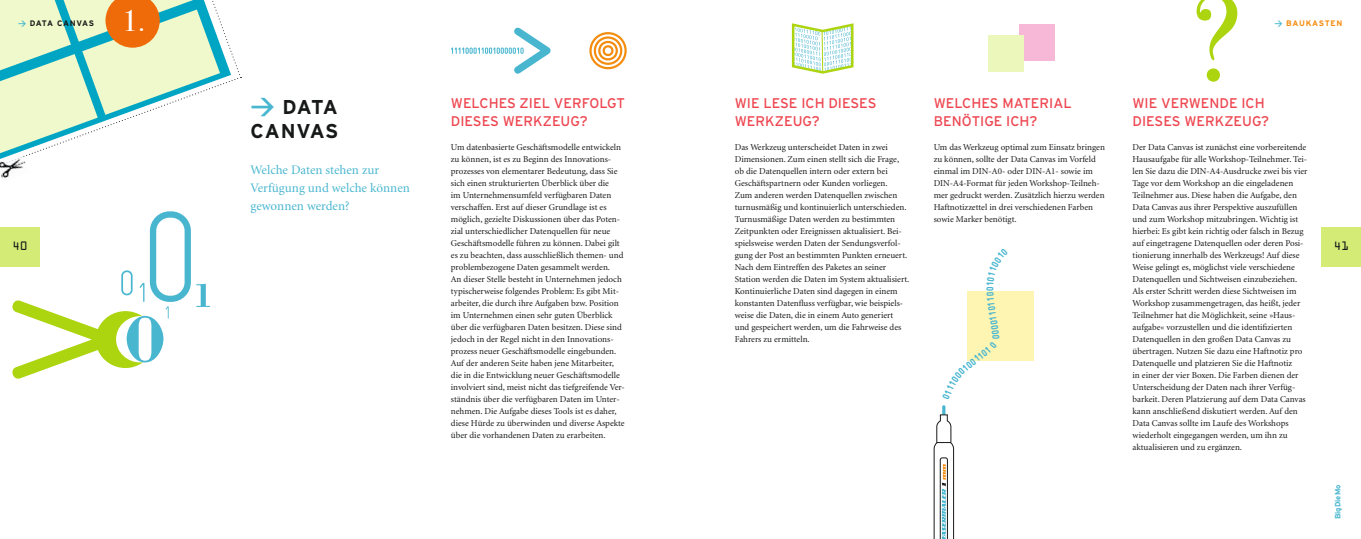
<style>
.page{position:relative;width:1361px;height:539px;background:#fff}
.page>*{position:absolute;margin:0;border:0;box-sizing:border-box;transform-origin:0 0}
.t1{font:122.4px "Bodoni Svty Two ITCTT";color:#acd40f}
.t2{font:29.7px "Bodoni Svty Two ITCTT";color:#fff}
.t3{font:700 20px/24px "Interstate";letter-spacing:.02em;color:#171818}
.t4{font:14px/18px "Interstate";color:#ee4751}
.t5{font:13px/18px "Minion";color:#49b6d0}
.t6{font:11px "OCRA Std";color:#171818}
.t7{font:900 condensed 10px "Gravur";color:#49b6d0}
.t8{font:9px/12px "Minion";color:#171818}
.t9{font:700 8px "Interstate";letter-spacing:.07em;color:#171818}
.t10{font:700 8px "Interstate";letter-spacing:.09em;color:#f48c0e}
.t11{font:700 7.7px "Interstate";color:#49b6d0}
.s1{font-family:"DIN Bold";font-weight:400;color:#49b6d0}
.s2{font-family:"DIN Bold";font-weight:400;font-size:24px;color:#49b6d0}
</style>
<div class="page">
<div style="left:967px;top:291px;width:66px;height:69px;background:#fff5b3"></div>
<img style="left:1px;top:170px;width:10px;height:8px">
<div style="left:1321px;top:227px;width:40px;height:39px;background:#d4eb76"></div>
<div style="left:0;top:227px;width:40px;height:39px;background:#d4eb76"></div>
<svg style="left:0;top:0;width:241px;height:170px"></svg>
<div style="left:1019px;top:25px;width:35px;height:36px;background:#f7b7d6"></div>
<div style="left:988px;top:36px;width:36px;height:36px;background:#ebf7bb"></div>
<svg style="left:791px;top:23px;width:63px;height:51px"></svg>
<svg style="left:933px;top:405px;width:21px;height:134px"></svg>
<svg style="left:12px;top:211px;width:198px;height:168px"></svg>
<svg style="left:589px;top:32px;width:38px;height:38px"></svg>
<svg style="left:451px;top:28px;width:99px;height:46px"></svg>
<h1 class="t1" style="left:1191px;top:-61px;width:52px">?</h1>
<p class="t9" style="left:18px;top:19px;width:78px"><span class="s1">&gt;</span> DATA CANVAS</p>
<h2 class="t2" style="left:122px;top:-4px;width:25px">1.</h2>
<p class="t10" style="left:1274px;top:19px;width:70px"><span class="s1">&gt;</span> BAUKASTEN</p>
<h3 class="t3" style="left:251px;top:95px;width:89px"><span class="s2">&gt;</span> DATA<br>CANVAS</h3>
<h3 class="t5" style="left:251px;top:161px;width:161px">Welche Daten stehen zur<br>Verfügung und welche können gewonnen werden?</h3>
<h3 class="t4" style="left:451px;top:94px;width:175px">WELCHES ZIEL VERFOLGT<br>DIESES WERKZEUG?</h3>
<p class="t8" style="left:451px;top:141px;width:175px">Um datenbasierte Geschäftsmodelle entwickeln zu können, ist es zu Beginn des Innovations&shy;prozesses von elementarer Bedeutung, dass Sie sich einen strukturierten Überblick über die<br>im Unternehmensumfeld verfügbaren Daten verschaffen. Erst auf dieser Grundlage ist es möglich, gezielte Diskussionen über das Poten&shy;zial unterschiedlicher Datenquellen für neue Geschäftsmodelle führen zu können. Dabei gilt es zu beachten, dass ausschließlich themen- und problembezogene Daten gesammelt werden.<br>An dieser Stelle besteht in Unternehmen jedoch typischerweise folgendes Problem: Es gibt Mit&shy;arbeiter, die durch ihre Aufgaben bzw. Position im Unternehmen einen sehr guten Überblick über die verfügbaren Daten besitzen. Diese sind jedoch in der Regel nicht in den Innovations&shy;prozess neuer Geschäftsmodelle eingebunden.<br>Auf der anderen Seite haben jene Mitarbeiter, die in die Entwicklung neuer Geschäftsmodelle involviert sind, meist nicht das tiefgreifende Ver&shy;ständnis über die verfügbaren Daten im Unter&shy;nehmen. Die Aufgabe dieses Tools ist es daher, diese Hürde zu überwinden und diverse Aspekte über die vorhandenen Daten zu erarbeiten.</p>
<h3 class="t4" style="left:735px;top:94px;width:143px">WIE LESE ICH DIESES<br>WERKZEUG?</h3>
<p class="t8" style="left:735px;top:141px;width:176px">Das Werkzeug unterscheidet Daten in zwei Dimensionen. Zum einen stellt sich die Frage, ob die Datenquellen intern oder extern bei Geschäftspartnern oder Kunden vorliegen.<br>Zum anderen werden Datenquellen zwischen turnusmäßig und kontinuierlich unterschieden.<br>Turnusmäßige Daten werden zu bestimmten Zeitpunkten oder Ereignissen aktualisiert. Bei&shy;spielsweise werden Daten der Sendungsverfol&shy;gung der Post an bestimmten Punkten erneuert.<br>Nach dem Eintreffen des Paketes an seiner Station werden die Daten im System aktualisiert.<br>Kontinuierliche Daten sind dagegen in einem konstanten Datenfluss verfügbar, wie beispiels&shy;weise die Daten, die in einem Auto generiert und gespeichert werden, um die Fahrweise des Fahrers zu ermitteln.</p>
<h3 class="t4" style="left:933px;top:94px;width:140px">WELCHES MATERIAL<br>BENÖTIGE ICH?</h3>
<p class="t8" style="left:933px;top:141px;width:173px">Um das Werkzeug optimal zum Einsatz bringen zu können, sollte der Data Canvas im Vorfeld einmal im DIN-A0- oder DIN-A1- sowie im DIN-A4-Format für jeden Workshop-Teilneh&shy;mer gedruckt werden. Zusätzlich hierzu werden Haftnotizzettel in drei verschiedenen Farben sowie Marker benötigt.</p>
<h3 class="t4" style="left:1132px;top:94px;width:138px">WIE VERWENDE ICH<br>DIESES WERKZEUG?</h3>
<p class="t8" style="left:1132px;top:141px;width:176px">Der Data Canvas ist zunächst eine vorbereitende Hausaufgabe für alle Workshop-Teilnehmer. Tei&shy;len Sie dazu die DIN-A4-Ausdrucke zwei bis vier Tage vor dem Workshop an die eingeladenen Teilnehmer aus. Diese haben die Aufgabe, den Data Canvas aus ihrer Perspektive auszufüllen und zum Workshop mitzubringen. Wichtig ist hierbei: Es gibt kein richtig oder falsch in Bezug auf eingetragene Datenquellen oder deren Posi&shy;tionierung innerhalb des Werkzeugs! Auf diese Weise gelingt es, möglichst viele verschiedene Datenquellen und Sichtweisen einzubeziehen.<br>Als erster Schritt werden diese Sichtweisen im Workshop zusammengetragen, das heißt, jeder Teilnehmer hat die Möglichkeit, seine »Haus&shy;aufgabe« vorzustellen und die identifizierten Datenquellen in den großen Data Canvas zu übertragen. Nutzen Sie dazu eine Haftnotiz pro Datenquelle und platzieren Sie die Haftnotiz<br>in einer der vier Boxen. Die Farben dienen der Unterscheidung der Daten nach ihrer Verfüg&shy;barkeit. Deren Platzierung auf dem Data Canvas kann anschließend diskutiert werden. Auf den Data Canvas sollte im Laufe des Workshops wiederholt eingegangen werden, um ihn zu aktualisieren und zu ergänzen.</p>
<p class="t6" style="left:12px;top:241px;width:17px">40</p>
<p class="t6" style="left:1333px;top:241px;width:17px">41</p>
<p class="t7" style="left:984px;top:291px;width:6px;rotate:-90deg">0</p>
<p class="t7" style="left:968px;top:358px;width:20px;rotate:-38deg">0110</p>
<p class="t11" style="left:1333px;top:519px;width:36px;rotate:-90deg">BigDieMo</p>
</div>
